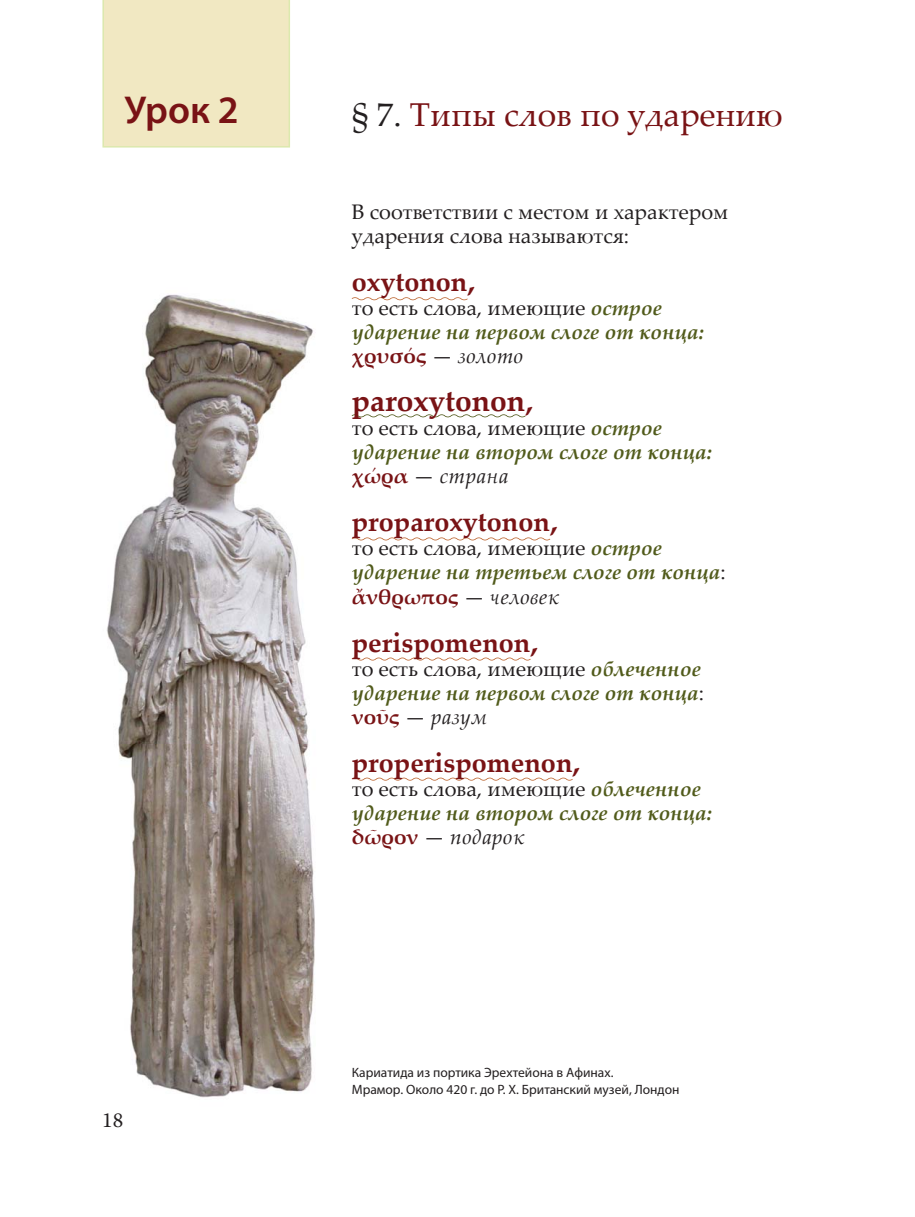
<style>
.page{position:relative;width:915px;height:1217px;background:#fff}
.page>*{position:absolute;margin:0;border:0;box-sizing:border-box;transform-origin:0 0}
.t1{font:600 39px "Myriad Pro";color:#791315}
.t2{font:33px "Palatino Linotype";color:#791315}
.t3{font:700 30px "Palatino Linotype";color:#791315}
.t4{font:700 27px "Palatino Linotype";color:#791315}
.t5{font:italic 700 21px/24px "Palatino Linotype";color:#515b1b}
.t6{font:21px/24px "Palatino Linotype";color:#231f20}
.t7{font:21px "Warnock Pro";color:#231f20}
.t8{font:13.5px/16.5px "Myriad Pro";color:#231f20}
.s1{color:#231f20}
.s2{font-size:30px}
.s3{font-weight:400;font-style:normal;color:#231f20}
.s4{font-style:normal;color:#791315}
.s5{font-weight:400;color:#231f20}
</style>
<div class="page">
<div style="left:102px;top:0;width:188px;height:147px;background:#f1e8c2"></div>
<img style="left:107px;top:294px;width:208px;height:804px">
<svg style="left:351px;top:297px;width:116px;height:3px"></svg>
<svg style="left:351px;top:414px;width:174px;height:3px"></svg>
<svg style="left:351px;top:537px;width:199px;height:3px"></svg>
<svg style="left:351px;top:657px;width:179px;height:3px"></svg>
<svg style="left:351px;top:777px;width:221px;height:3px"></svg>
<h1 class="t1" style="left:124px;top:95px;width:116px">Урок 2</h1>
<p class="t7" style="left:102px;top:1111px;width:23px">18</p>
<h2 class="t2" style="left:352px;top:92px;width:432px"><span class="s1">§ 7.</span> Типы слов по ударению</h2>
<p class="t6" style="left:351px;top:199px;width:378px">В соответствии с местом и характером ударения слова называются:</p>
<p class="t4" style="left:351px;top:263px;width:125px">oxytonon<span class="s2">,</span></p>
<p class="t5" style="left:351px;top:295px;width:353px"><span class="s3">то есть слова, имеющие</span> острое ударение на первом слоге от конца: <span class="s4">χρυσός</span> <span class="s3">—</span> <span class="s5">золото</span></p>
<h3 class="t3" style="left:351px;top:380px;width:182px">paroxytonon,</h3>
<p class="t5" style="left:351px;top:415px;width:362px"><span class="s3">то есть слова, имеющие</span> острое ударение на втором слоге от конца: <span class="s4">χώρα</span> <span class="s3">—</span> <span class="s5">страна</span></p>
<p class="t4" style="left:351px;top:503px;width:207px">proparoxytonon<span class="s2">,</span></p>
<p class="t5" style="left:351px;top:535px;width:375px"><span class="s3">то есть слова, имеющие</span> острое ударение на третьем слоге от конца<span class="s3">: </span><span class="s4">ἄνθρωπος</span> <span class="s3">—</span> <span class="s5">человек</span></p>
<p class="t4" style="left:351px;top:623px;width:187px">perispomenon<span class="s2">,</span></p>
<p class="t5" style="left:351px;top:655px;width:353px"><span class="s3">то есть слова, имеющие</span> облеченное ударение на первом слоге от конца<span class="s3">: </span><span class="s4">νοῦς</span> <span class="s3">—</span> <span class="s5">разум</span></p>
<p class="t4" style="left:351px;top:743px;width:230px">properispomenon<span class="s2">,</span></p>
<p class="t5" style="left:351px;top:775px;width:362px"><span class="s3">то есть слова, имеющие</span> облеченное ударение на втором слоге от конца: <span class="s4">δῶρον</span> <span class="s3">—</span> <span class="s5">подарок</span></p>
<p class="t8" style="left:351px;top:1065px;width:329px">Кариатида из портика Эрехтейона в Афинах.<br>Мрамор. Около 420 г. до Р. Х. Британский музей, Лондон</p>
</div>
